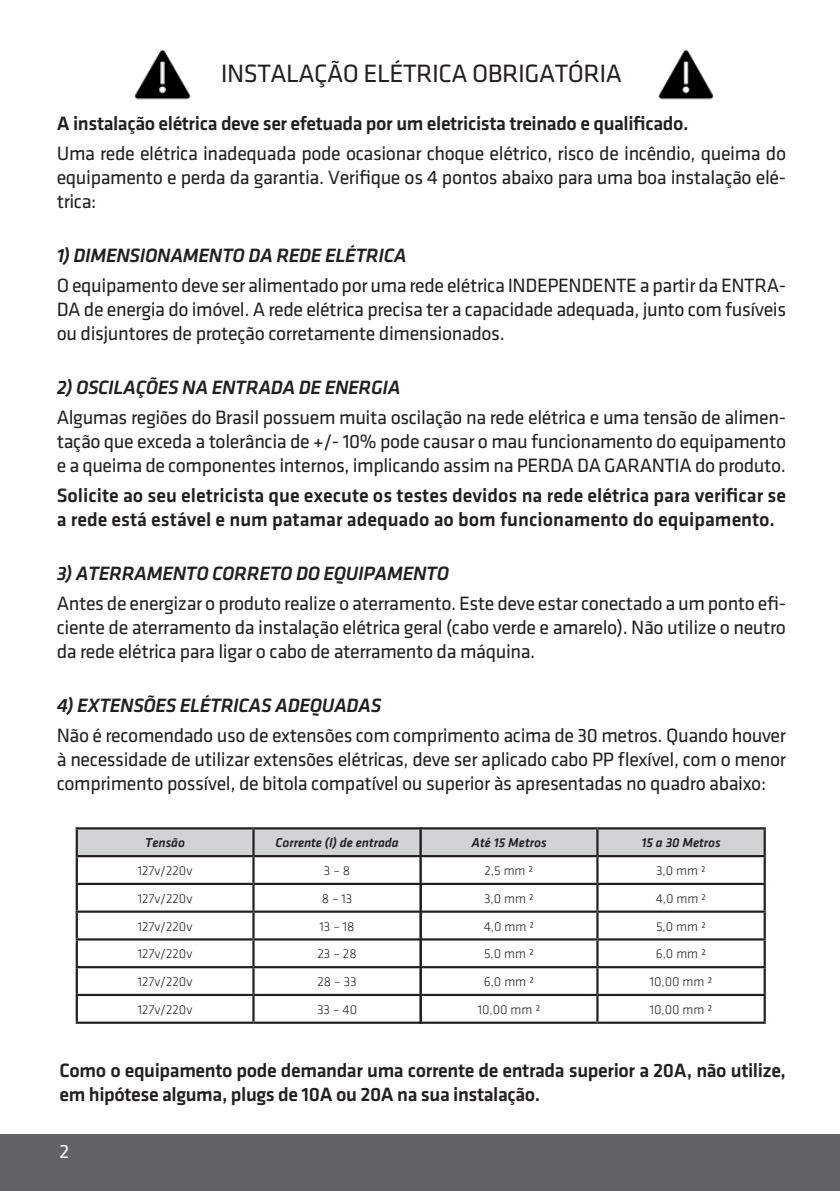
<style>
.page{position:relative;width:840px;height:1191px;background:#fff}
.page>*{position:absolute;margin:0;border:0;box-sizing:border-box;transform-origin:0 0}
.Titulo{font:26px "Klavika";letter-spacing:-.02em;color:#231f20}
.Titulo-2{font:20px/24px "Klavika";letter-spacing:-.02em;color:#231f20;text-align:justify}
.Titulo-3{font:500 20px/24px "Klavika";letter-spacing:-.02em;color:#231f20}
.Titulo-4{font:500 20px/24px "Klavika";color:#231f20}
.Titulo-5{font:italic 500 20px "Klavika";letter-spacing:-.02em;color:#231f20}
.t1{font:20px "Klavika";color:#fff}
.t2{font:300 13.4px "Klavika";color:#231f20}
.t3{font:italic 500 13.4px "Klavika";color:#231f20}
</style>
<div class="page">
<div style="left:0;top:1134px;width:839px;height:57px;background:#636366"></div>
<img style="left:658px;top:49px;width:56px;height:51px">
<img style="left:134px;top:49px;width:57px;height:51px">
<hr style="left:76px;top:827px;width:177px;height:2px;background:#231f20">
<hr style="left:76px;top:829px;width:2px;height:26px;background:#231f20">
<hr style="left:253px;top:827px;width:168px;height:2px;background:#231f20">
<hr style="left:76px;top:855px;width:177px;height:2px;background:#231f20">
<hr style="left:76px;top:857px;width:2px;height:25px;background:#231f20">
<hr style="left:76px;top:882px;width:177px;height:3px;background:#231f20">
<hr style="left:76px;top:885px;width:2px;height:25px;background:#231f20">
<hr style="left:253px;top:882px;width:168px;height:3px;background:#231f20">
<hr style="left:252px;top:885px;width:2px;height:25px;background:#231f20">
<hr style="left:76px;top:910px;width:177px;height:2px;background:#231f20">
<hr style="left:76px;top:912px;width:2px;height:26px;background:#231f20">
<hr style="left:253px;top:910px;width:168px;height:2px;background:#231f20">
<hr style="left:252px;top:912px;width:2px;height:26px;background:#231f20">
<hr style="left:76px;top:938px;width:177px;height:2px;background:#231f20">
<hr style="left:76px;top:940px;width:2px;height:26px;background:#231f20">
<hr style="left:253px;top:938px;width:168px;height:2px;background:#231f20">
<hr style="left:252px;top:940px;width:2px;height:26px;background:#231f20">
<hr style="left:76px;top:966px;width:177px;height:2px;background:#231f20">
<hr style="left:76px;top:968px;width:2px;height:25px;background:#231f20">
<hr style="left:253px;top:966px;width:168px;height:2px;background:#231f20">
<hr style="left:252px;top:968px;width:2px;height:25px;background:#231f20">
<hr style="left:76px;top:993px;width:177px;height:3px;background:#231f20">
<hr style="left:76px;top:996px;width:2px;height:25px;background:#231f20">
<hr style="left:253px;top:993px;width:168px;height:3px;background:#231f20">
<hr style="left:252px;top:996px;width:2px;height:25px;background:#231f20">
<hr style="left:76px;top:1021px;width:177px;height:2px;background:#231f20">
<hr style="left:253px;top:1021px;width:168px;height:2px;background:#231f20">
<svg style="left:77px;top:828px;width:686px;height:56px"></svg>
<hr style="left:419px;top:827px;width:178px;height:2px;background:#231f20">
<hr style="left:419px;top:829px;width:2px;height:26px;background:#231f20">
<hr style="left:597px;top:827px;width:168px;height:2px;background:#231f20">
<hr style="left:596px;top:829px;width:2px;height:26px;background:#231f20">
<hr style="left:763px;top:829px;width:2px;height:26px;background:#231f20">
<hr style="left:419px;top:855px;width:178px;height:2px;background:#231f20">
<hr style="left:419px;top:857px;width:2px;height:25px;background:#231f20">
<hr style="left:597px;top:855px;width:168px;height:2px;background:#231f20">
<hr style="left:596px;top:857px;width:2px;height:25px;background:#231f20">
<hr style="left:763px;top:857px;width:2px;height:25px;background:#231f20">
<hr style="left:419px;top:882px;width:178px;height:3px;background:#231f20">
<hr style="left:419px;top:885px;width:2px;height:25px;background:#231f20">
<hr style="left:597px;top:882px;width:168px;height:3px;background:#231f20">
<hr style="left:596px;top:885px;width:2px;height:25px;background:#231f20">
<hr style="left:763px;top:885px;width:2px;height:25px;background:#231f20">
<hr style="left:419px;top:910px;width:178px;height:2px;background:#231f20">
<hr style="left:419px;top:912px;width:2px;height:26px;background:#231f20">
<hr style="left:597px;top:910px;width:168px;height:2px;background:#231f20">
<hr style="left:596px;top:912px;width:2px;height:26px;background:#231f20">
<hr style="left:763px;top:912px;width:2px;height:26px;background:#231f20">
<hr style="left:419px;top:938px;width:178px;height:2px;background:#231f20">
<hr style="left:419px;top:940px;width:2px;height:26px;background:#231f20">
<hr style="left:597px;top:938px;width:168px;height:2px;background:#231f20">
<hr style="left:596px;top:940px;width:2px;height:26px;background:#231f20">
<hr style="left:763px;top:940px;width:2px;height:26px;background:#231f20">
<hr style="left:419px;top:966px;width:178px;height:2px;background:#231f20">
<hr style="left:419px;top:968px;width:2px;height:25px;background:#231f20">
<hr style="left:597px;top:966px;width:168px;height:2px;background:#231f20">
<hr style="left:596px;top:968px;width:2px;height:25px;background:#231f20">
<hr style="left:763px;top:968px;width:2px;height:25px;background:#231f20">
<hr style="left:419px;top:993px;width:178px;height:3px;background:#231f20">
<hr style="left:419px;top:996px;width:2px;height:25px;background:#231f20">
<hr style="left:597px;top:993px;width:168px;height:3px;background:#231f20">
<hr style="left:596px;top:996px;width:2px;height:25px;background:#231f20">
<hr style="left:763px;top:996px;width:2px;height:25px;background:#231f20">
<hr style="left:419px;top:1021px;width:178px;height:2px;background:#231f20">
<hr style="left:597px;top:1021px;width:168px;height:2px;background:#231f20">
<p class="Titulo" style="left:220px;top:60px;width:402px">INSTALAÇÃO ELÉTRICA OBRIGATÓRIA</p>
<p class="Titulo-3" style="left:57px;top:112px;width:633px">A instalação elétrica deve ser efetuada por um eletricista treinado e qualificado.</p>
<p class="Titulo-2" style="left:57px;top:142px;width:730px">Uma rede elétrica inadequada pode ocasionar choque elétrico, risco de incêndio, queima do equipamento e perda da garantia. Verifique os 4 pontos abaixo para uma boa instalação elé&shy;trica:</p>
<p class="Titulo-5" style="left:57px;top:245px;width:351px">1) DIMENSIONAMENTO DA REDE ELÉTRICA</p>
<p class="Titulo-2" style="left:57px;top:274px;width:730px">O equipamento deve ser alimentado por uma rede elétrica INDEPENDENTE a partir da ENTRA-DA de energia do imóvel. A rede elétrica precisa ter a capacidade adequada, junto com fusíveis ou disjuntores de proteção corretamente dimensionados.</p>
<p class="Titulo-5" style="left:57px;top:377px;width:345px">2) OSCILAÇÕES NA ENTRADA DE ENERGIA</p>
<p class="Titulo-2" style="left:57px;top:406px;width:730px">Algumas regiões do Brasil possuem muita oscilação na rede elétrica e uma tensão de alimen&shy;tação que exceda a tolerância de +/- 10% pode causar o mau funcionamento do equipamento e a queima de componentes internos, implicando assim na PERDA DA GARANTIA do produto.</p>
<p class="Titulo-4" style="left:57px;top:484px;width:730px">Solicite ao seu eletricista que execute os testes devidos na rede elétrica para verificar se a rede está estável e num patamar adequado ao bom funcionamento do equipamento.</p>
<p class="Titulo-5" style="left:57px;top:563px;width:393px">3) ATERRAMENTO CORRETO DO EQUIPAMENTO</p>
<p class="Titulo-2" style="left:57px;top:592px;width:730px">Antes de energizar o produto realize o aterramento. Este deve estar conectado a um ponto efi&shy;ciente de aterramento da instalação elétrica geral (cabo verde e amarelo). Não utilize o neutro da rede elétrica para ligar o cabo de aterramento da máquina.</p>
<p class="Titulo-5" style="left:57px;top:695px;width:326px">4) EXTENSÕES ELÉTRICAS ADEQUADAS</p>
<p class="Titulo-2" style="left:57px;top:724px;width:730px">Não é recomendado uso de extensões com comprimento acima de 30 metros. Quando houver à necessidade de utilizar extensões elétricas, deve ser aplicado cabo PP flexível, com o menor comprimento possível, de bitola compatível ou superior às apresentadas no quadro abaixo:</p>
<p class="t3" style="left:145px;top:835px;width:41px">Tensão</p>
<p class="t3" style="left:275px;top:835px;width:125px">Corrente (I) de entrada</p>
<p class="t2" style="left:138px;top:863px;width:56px">127v/220v</p>
<p class="t2" style="left:324px;top:863px;width:28px">3 – 8</p>
<p class="t2" style="left:138px;top:891px;width:56px">127v/220v</p>
<p class="t2" style="left:321px;top:891px;width:32px">8 – 13</p>
<p class="t2" style="left:138px;top:918px;width:56px">127v/220v</p>
<p class="t2" style="left:319px;top:918px;width:37px">13 – 18</p>
<p class="t2" style="left:138px;top:946px;width:56px">127v/220v</p>
<p class="t2" style="left:317px;top:946px;width:41px">23 – 28</p>
<p class="t2" style="left:138px;top:974px;width:56px">127v/220v</p>
<p class="t2" style="left:317px;top:974px;width:41px">28 – 33</p>
<p class="t2" style="left:138px;top:1002px;width:56px">127v/220v</p>
<p class="t2" style="left:317px;top:1002px;width:42px">33 – 40</p>
<p class="t3" style="left:471px;top:835px;width:76px">Até 15 Metros</p>
<p class="t3" style="left:641px;top:835px;width:81px">15 a 30 Metros</p>
<p class="t2" style="left:484px;top:863px;width:51px">2,5 mm ²</p>
<p class="t2" style="left:655px;top:863px;width:51px">3,0 mm ²</p>
<p class="t2" style="left:484px;top:891px;width:51px">3,0 mm ²</p>
<p class="t2" style="left:655px;top:891px;width:52px">4,0 mm ²</p>
<p class="t2" style="left:483px;top:918px;width:52px">4,0 mm ²</p>
<p class="t2" style="left:655px;top:918px;width:52px">5,0 mm ²</p>
<p class="t2" style="left:483px;top:946px;width:52px">5,0 mm ²</p>
<p class="t2" style="left:655px;top:946px;width:52px">6,0 mm ²</p>
<p class="t2" style="left:483px;top:974px;width:52px">6,0 mm ²</p>
<p class="t2" style="left:649px;top:974px;width:64px">10,00 mm ²</p>
<p class="t2" style="left:477px;top:1002px;width:64px">10,00 mm ²</p>
<p class="t2" style="left:649px;top:1002px;width:64px">10,00 mm ²</p>
<p class="Titulo-3" style="left:60px;top:1058px;width:727px">Como o equipamento pode demandar uma corrente de entrada superior a 20A, não utilize, em hipótese alguma, plugs de 10A ou 20A na sua instalação.</p>
<p class="t1" style="left:60px;top:1141px;width:11px">2</p>
</div>
